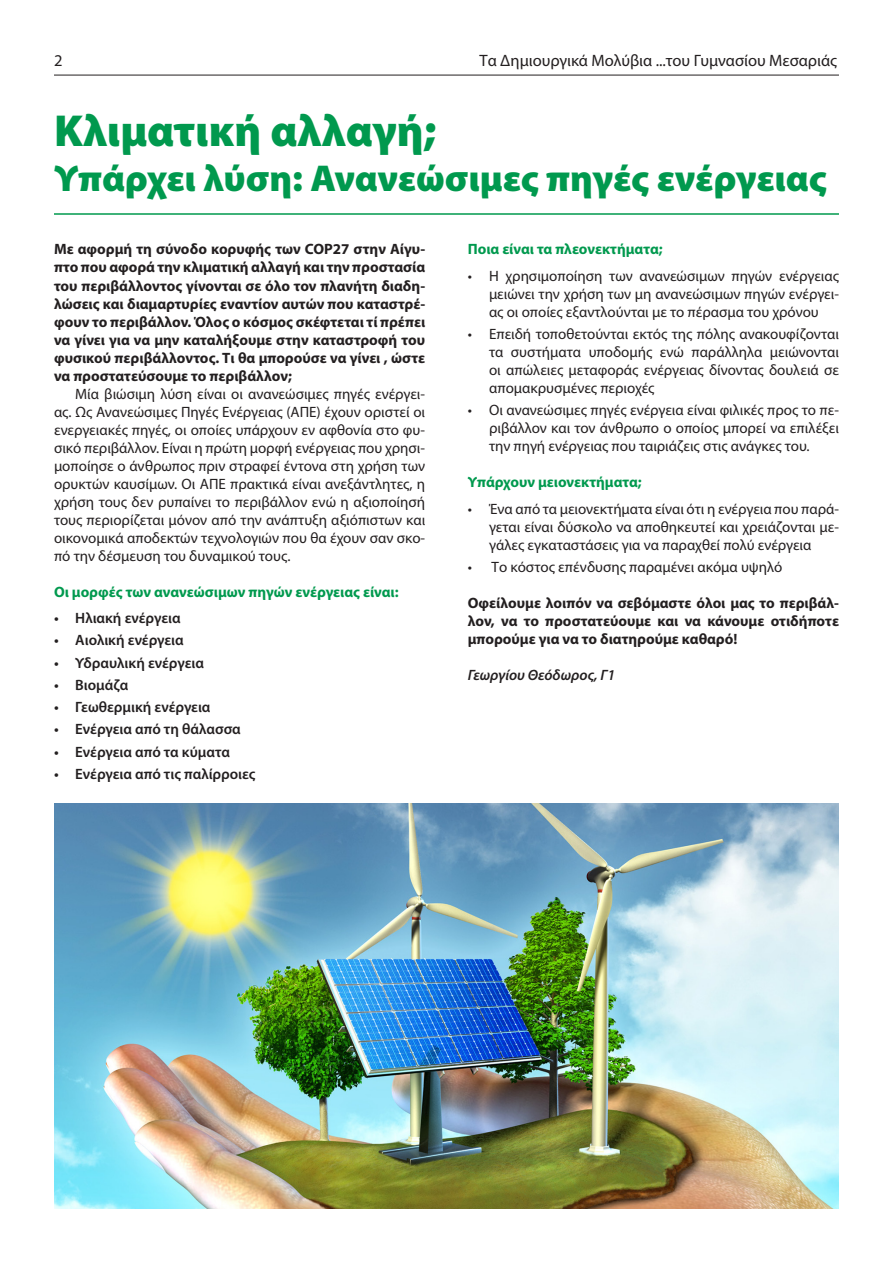
<style>
.page{position:relative;width:893px;height:1263px;background:#fff}
.page>*{position:absolute;margin:0;border:0;box-sizing:border-box;transform-origin:0 0}
.t1{font:900 45px "Myriad Pro";color:#00994e}
.t2{font:900 37.5px "Myriad Pro";letter-spacing:-.005em;color:#00994e}
.t3{font:16.5px "Myriad Pro";color:#231f20}
.t4{font:15px/18px "Myriad Pro";color:#231f20;text-align:justify}
.t5{font:700 15px/18px "Myriad Pro";color:#231f20;text-align:justify}
.t6{font:600 15px "Myriad Pro";color:#231f20}
.t7{font:700 15px "Myriad Pro";color:#00994e}
.t8{font:italic 600 15px "Myriad Pro";color:#231f20}
</style>
<div class="page">
<img style="left:54px;top:804px;width:785px;height:405px">
<hr style="left:54px;top:75px;width:785px;height:1px;background:#231f20">
<hr style="left:54px;top:213px;width:785px;height:2px;background:#00994e">
<p class="t3" style="left:54px;top:51px;width:10px">2</p>
<p class="t3" style="left:479px;top:51px;width:359px">Τα Δημιουργικά Μολύβια ...του Γυμνασίου Μεσαριάς</p>
<h1 class="t1" style="left:54px;top:101px;width:384px">Κλιματική αλλαγή;</h1>
<h2 class="t2" style="left:54px;top:153px;width:774px">Υπάρχει λύση: Ανανεώσιμες πηγές ενέργειας</h2>
<p class="t5" style="left:54px;top:240px;width:373px">Με αφορμή τη σύνοδο κορυφής των COP27 στην Αίγυ&shy;πτο που αφορά την κλιματική αλλαγή και την προστασία του περιβάλλοντος γίνονται σε όλο τον πλανήτη διαδη&shy;λώσεις και διαμαρτυρίες εναντίον αυτών που καταστρέ&shy;φουν το περιβάλλον. Όλος ο κόσμος σκέφτεται τί πρέπει να γίνει για να μην καταλήξουμε στην καταστροφή του φυσικού περιβάλλοντος. Τι θα μπορούσε να γίνει , ώστε να προστατεύσουμε το περιβάλλον;</p>
<p class="t4" style="left:54px;top:384px;width:373px;text-indent:21px">Μία βιώσιμη λύση είναι οι ανανεώσιμες πηγές ενέργει&shy;ας. Ως Ανανεώσιμες Πηγές Ενέργειας (ΑΠΕ) έχουν οριστεί οι ενεργειακές πηγές, οι οποίες υπάρχουν εν αφθονία στο φυ&shy;σικό περιβάλλον. Είναι η πρώτη μορφή ενέργειας που χρησι&shy;μοποίησε ο άνθρωπος πριν στραφεί έντονα στη χρήση των ορυκτών καυσίμων. Οι ΑΠΕ πρακτικά είναι ανεξάντλητες, η χρήση τους δεν ρυπαίνει το περιβάλλον ενώ η αξιοποίησή τους περιορίζεται μόνον από την ανάπτυξη αξιόπιστων και οικονομικά αποδεκτών τεχνολογιών που θα έχουν σαν σκο&shy;πό την δέσμευση του δυναμικού τους.</p>
<p class="t7" style="left:54px;top:582px;width:346px">Οι μορφές των ανανεώσιμων πηγών ενέργειας είναι:</p>
<p class="t6" style="left:54px;top:608px;width:128px">• Ηλιακή ενέργεια</p>
<p class="t6" style="left:54px;top:631px;width:131px">• Αιολική ενέργεια</p>
<p class="t6" style="left:54px;top:653px;width:151px">• Υδραυλική ενέργεια</p>
<p class="t6" style="left:54px;top:675px;width:76px">• Βιομάζα</p>
<p class="t6" style="left:54px;top:697px;width:158px">• Γεωθερμική ενέργεια</p>
<p class="t6" style="left:54px;top:720px;width:188px">• Ενέργεια από τη θάλασσα</p>
<p class="t6" style="left:54px;top:742px;width:177px">• Ενέργεια από τα κύματα</p>
<p class="t6" style="left:54px;top:764px;width:203px">• Ενέργεια από τις παλίρροιες</p>
<p class="t7" style="left:468px;top:240px;width:197px">Ποια είναι τα πλεονεκτήματα;</p>
<p class="t4" style="left:489px;top:267px;width:351px;text-indent:-21px">• Η χρησιμοποίηση των ανανεώσιμων πηγών ενέργειας μειώνει την χρήση των μη ανανεώσιμων πηγών ενέργει&shy;ας οι οποίες εξαντλούνται με το πέρασμα του χρόνου</p>
<p class="t4" style="left:489px;top:325px;width:351px;text-indent:-21px">• Επειδή τοποθετούνται εκτός της πόλης ανακουφίζονται τα συστήματα υποδομής ενώ παράλληλα μειώνονται οι απώλειες μεταφοράς ενέργειας δίνοντας δουλειά σε απομακρυσμένες περιοχές</p>
<p class="t4" style="left:489px;top:401px;width:351px;text-indent:-21px">• Οι ανανεώσιμες πηγές ενέργεια είναι φιλικές προς το πε&shy;ριβάλλον και τον άνθρωπο ο οποίος μπορεί να επιλέξει την πηγή ενέργειας που ταιριάζεις στις ανάγκες του.</p>
<p class="t7" style="left:468px;top:473px;width:176px">Υπάρχουν μειονεκτήματα;</p>
<p class="t4" style="left:489px;top:500px;width:351px;text-indent:-21px">• Ένα από τα μειονεκτήματα είναι ότι η ενέργεια που παρά&shy;γεται είναι δύσκολο να αποθηκευτεί και χρειάζονται με&shy;γάλες εγκαταστάσεις για να παραχθεί πολύ ενέργεια</p>
<p class="t4" style="left:468px;top:558px;width:316px">• Το κόστος επένδυσης παραμένει ακόμα υψηλό</p>
<p class="t5" style="left:468px;top:594px;width:373px">Οφείλουμε λοιπόν να σεβόμαστε όλοι μας το περιβάλ&shy;λον, να το προστατεύουμε και να κάνουμε οτιδήποτε μπορούμε για να το διατηρούμε καθαρό!</p>
<p class="t8" style="left:468px;top:666px;width:149px">Γεωργίου Θεόδωρος, Γ1</p>
</div>
